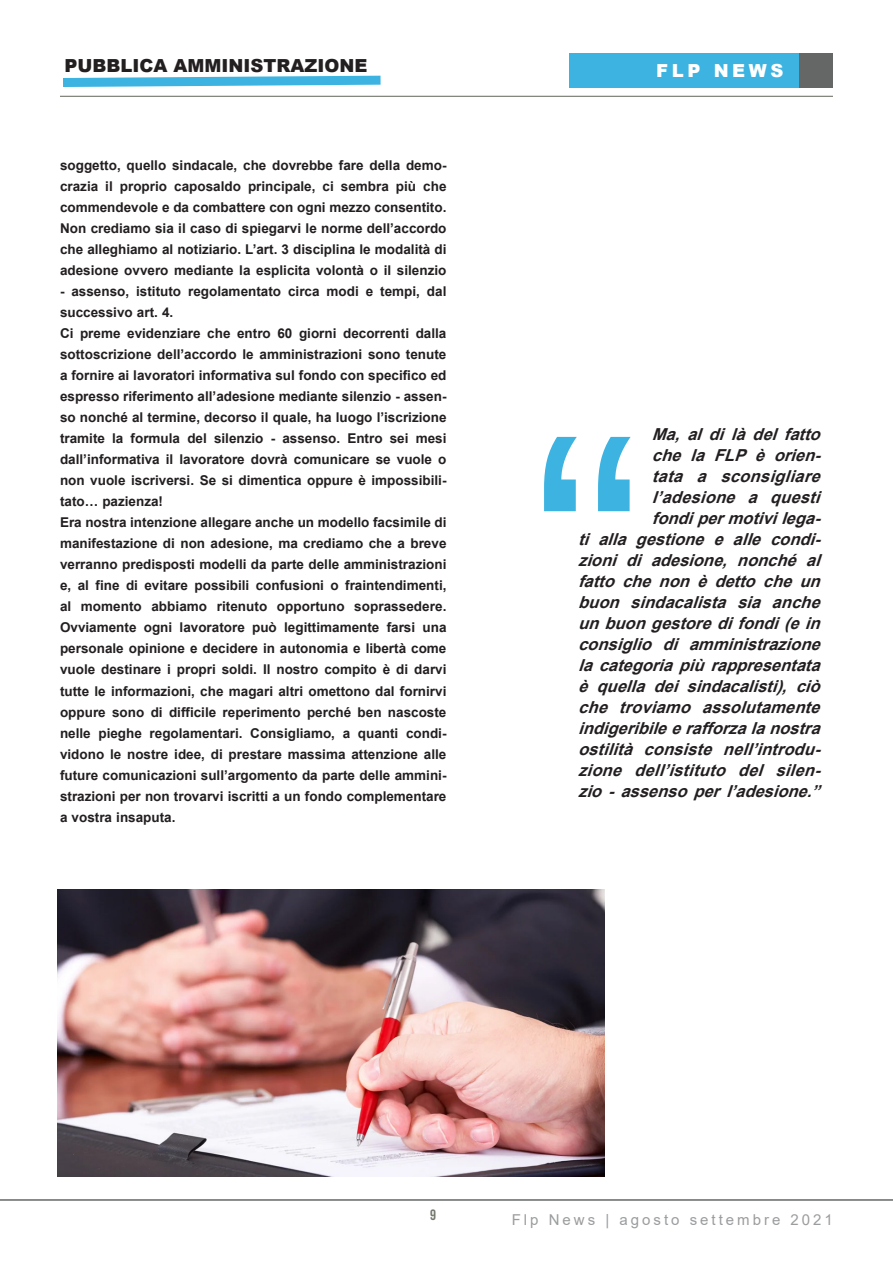
<style>
.page{position:relative;width:893px;height:1263px;background:#fff}
.page>*{position:absolute;margin:0;border:0;box-sizing:border-box;transform-origin:0 0}
.Section_heading_head{font:900 18px "Arial";color:#231f20}
.t1{font:900 18px "Arial";letter-spacing:.2em;color:#fff}
.Body_paragraph{font:italic 700 16.5px/21px "Arial";color:#231f20;text-align:right}
.t2{font:15px "Arial";letter-spacing:.2em;color:#9a9c9e}
.TOC_headings{font:15px "Bebas Neue";color:#73776c}
.Body_paragraph-2{font:700 13.5px/21px "Arial";color:#231f20;text-align:justify}
</style>
<div class="page">
<div style="left:798px;top:53px;width:35px;height:35px;background:#656666"></div>
<div style="left:569px;top:53px;width:229px;height:35px;background:#3cb3e0"></div>
<hr style="left:60px;top:96px;width:773px;height:1px;background:#73776c">
<hr style="left:0;top:1199px;width:893px;height:2px;background:#8a8b8b">
<svg style="left:63px;top:75px;width:318px;height:12px"></svg>
<svg style="left:544px;top:437px;width:87px;height:74px"></svg>
<img style="left:57px;top:889px;width:547px;height:287px">
<p class="Section_heading_head" style="left:65px;top:52px;width:304px">PUBBLICA AMMINISTRAZIONE</p>
<p class="Body_paragraph-2" style="left:60px;top:155px;width:388px">soggetto, quello sindacale, che dovrebbe fare della demo&shy;crazia il proprio caposaldo principale, ci sembra più che commendevole e da combattere con ogni mezzo consentito.<br>Non crediamo sia il caso di spiegarvi le norme dell’accordo che alleghiamo al notiziario. L’art. 3 disciplina le modalità di adesione ovvero mediante la esplicita volontà o il silenzio</p>
<p class="Body_paragraph-2" style="left:60px;top:281px;width:388px">- assenso, istituto regolamentato circa modi e tempi, dal successivo art. 4.</p>
<p class="Body_paragraph-2" style="left:60px;top:323px;width:388px">Ci preme evidenziare che entro 60 giorni decorrenti dalla sottoscrizione dell’accordo le amministrazioni sono tenute a fornire ai lavoratori informativa sul fondo con specifico ed espresso riferimento all’adesione mediante silenzio - assen&shy;so nonché al termine, decorso il quale, ha luogo l’iscrizione tramite la formula del silenzio - assenso. Entro sei mesi dall’informativa il lavoratore dovrà comunicare se vuole o non vuole iscriversi. Se si dimentica oppure è impossibili&shy;tato… pazienza!</p>
<p class="Body_paragraph-2" style="left:60px;top:512px;width:388px">Era nostra intenzione allegare anche un modello facsimile di manifestazione di non adesione, ma crediamo che a breve verranno predisposti modelli da parte delle amministrazioni e, al fine di evitare possibili confusioni o fraintendimenti, al momento abbiamo ritenuto opportuno soprassedere.<br>Ovviamente ogni lavoratore può legittimamente farsi una personale opinione e decidere in autonomia e libertà come vuole destinare i propri soldi. Il nostro compito è di darvi tutte le informazioni, che magari altri omettono dal fornirvi oppure sono di difficile reperimento perché ben nascoste nelle pieghe regolamentari. Consigliamo, a quanti condi&shy;vidono le nostre idee, di prestare massima attenzione alle future comunicazioni sull’argomento da parte delle ammini&shy;strazioni per non trovarvi iscritti a un fondo complementare a vostra insaputa.</p>
<h1 class="t1" style="left:656px;top:57px;width:129px">FLP NEWS</h1>
<p class="Body_paragraph" style="left:578px;top:424px;width:251px">Ma,aldilàdelfatto<br>che la FLP è orien-<br>tata a sconsigliare l’adesione a questi fondipermotivilega-<br>ti alla gestione e alle condi&shy;zioni di adesione, nonché al fattochenonèdettocheun buon sindacalista sia anche unbuongestoredifondi(ein consiglio di amministrazione lacategoriapiùrappresentata è quella dei sindacalisti), ciò che troviamo assolutamente indigeribileerafforzalanostra ostilità consiste nell’introdu&shy;zione dell’istituto del silen&shy;zio-assensoperl’adesione.”</p>
<p class="TOC_headings" style="left:430px;top:1207px;width:7px">9</p>
<p class="t2" style="left:512px;top:1209px;width:323px">Flp News | agosto settembre 2021</p>
</div>
